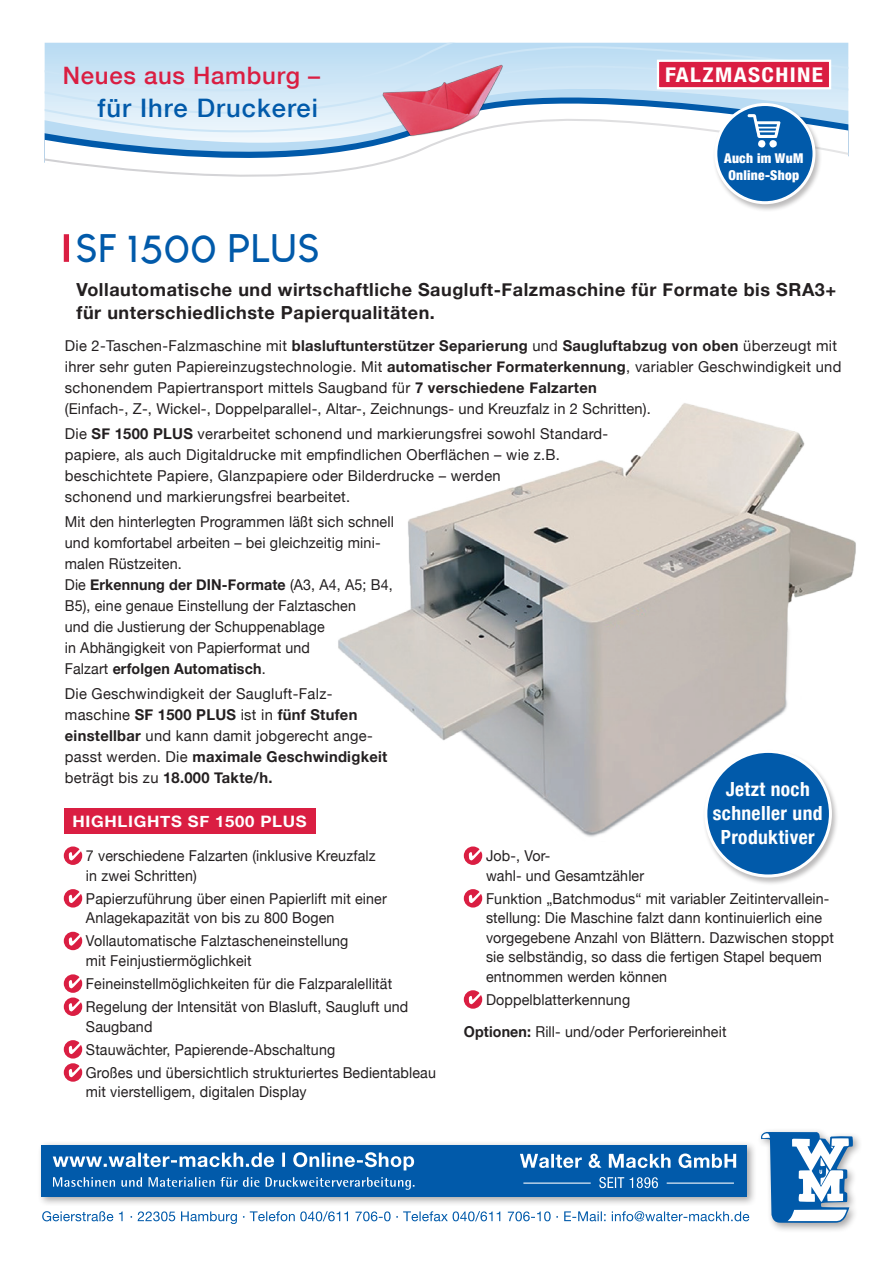
<style>
.page{position:relative;width:893px;height:1263px;background:#fff}
.page>*{position:absolute;margin:0;border:0;box-sizing:border-box;transform-origin:0 0}
.Headline{font:700 39px "Louis George Cafe";color:#015aaa}
.t1{font:500 25.5px "Helvetica Neue";letter-spacing:.04em;color:#015aaa}
.t2{font:500 24px "Helvetica Neue";letter-spacing:.03em;color:#da1e42}
.t3{font:700 condensed 20.25px "Helvetica Neue";letter-spacing:.06em;color:#fff;scale:1.15 1}
.t4{font:700 condensed 19.5px/24px "Helvetica Neue";letter-spacing:.02em;color:#fff;text-align:center}
.t5{font:700 18px/22.5px "Helvetica Neue";letter-spacing:.03em;color:#231f20}
.t6{font:700 15.75px "Helvetica Neue";letter-spacing:.04em;color:#fff;scale:1.06 1}
.t7{font:15px/21px "Helvetica Neue";letter-spacing:.01em;color:#231f20}
.t8{font:15px/19.5px "Helvetica Neue";letter-spacing:.01em;color:#231f20;scale:.95 1}
.t9{font:15px/21px "Helvetica Neue";letter-spacing:.01em;color:#231f20;scale:.96 1}
.t10{font:900 condensed 13.5px/16.5px "Helvetica Neue";letter-spacing:.02em;color:#fff;text-align:center}
.s1{font-weight:700}
</style>
<div class="page">
<div style="left:757px;top:1128px;width:106px;height:105px;background:#231f20;opacity:.4"></div>
<svg style="left:761px;top:1132px;width:92px;height:91px"></svg>
<div style="left:37px;top:1140px;width:721px;height:66px;background:#231f20;opacity:.4"></div>
<div style="left:42px;top:1145px;width:705px;height:51px;background:#015aaa"></div>
<svg style="left:53px;top:1177px;width:361px;height:13px"></svg>
<svg style="left:42px;top:1211px;width:707px;height:13px"></svg>
<svg style="left:53px;top:1152px;width:361px;height:18px"></svg>
<svg style="left:599px;top:1177px;width:59px;height:11px"></svg>
<svg style="left:520px;top:1153px;width:216px;height:15px"></svg>
<hr style="left:523px;top:1182px;width:68px;height:2px;background:#fff">
<hr style="left:667px;top:1182px;width:67px;height:2px;background:#fff">
<svg style="left:45px;top:119px;width:803px;height:3px"></svg>
<svg style="left:45px;top:95px;width:803px;height:24px"></svg>
<svg style="left:45px;top:122px;width:803px;height:55px"></svg>
<svg style="left:45px;top:43px;width:803px;height:52px;background:#c8cbe0"></svg>
<img style="left:375px;top:60px;width:131px;height:81px">
<div style="left:712px;top:102px;width:110px;height:110px;background:#231f20;opacity:.3"></div>
<div style="left:716px;top:105px;width:98px;height:98px;background:#015aaa;border-radius:50%"></div>
<div style="left:714px;top:103px;width:101px;height:101px;border:3px solid #fff;border-radius:50%"></div>
<svg style="left:748px;top:114px;width:32px;height:34px"></svg>
<img style="left:338px;top:403px;width:518px;height:434px">
<div style="left:64px;top:234px;width:5px;height:28px;background:#da1e42"></div>
<svg style="left:64px;top:846px;width:18px;height:19px"></svg>
<svg style="left:69px;top:848px;width:13px;height:12px"></svg>
<div style="left:64px;top:889px;width:18px;height:18px;background:#da1e42;border-radius:50%"></div>
<svg style="left:69px;top:891px;width:13px;height:12px"></svg>
<div style="left:64px;top:932px;width:18px;height:18px;background:#da1e42;border-radius:50%"></div>
<svg style="left:69px;top:934px;width:13px;height:12px"></svg>
<svg style="left:64px;top:974px;width:18px;height:19px"></svg>
<svg style="left:69px;top:976px;width:13px;height:12px"></svg>
<svg style="left:64px;top:997px;width:18px;height:19px"></svg>
<svg style="left:69px;top:999px;width:13px;height:12px"></svg>
<div style="left:64px;top:1040px;width:18px;height:18px;background:#da1e42;border-radius:50%"></div>
<svg style="left:69px;top:1042px;width:13px;height:12px"></svg>
<svg style="left:64px;top:1063px;width:18px;height:19px"></svg>
<svg style="left:69px;top:1065px;width:13px;height:12px"></svg>
<svg style="left:464px;top:846px;width:18px;height:19px"></svg>
<svg style="left:469px;top:848px;width:13px;height:12px"></svg>
<div style="left:464px;top:889px;width:18px;height:18px;background:#da1e42;border-radius:50%"></div>
<svg style="left:469px;top:891px;width:13px;height:12px"></svg>
<svg style="left:464px;top:990px;width:18px;height:19px"></svg>
<svg style="left:469px;top:992px;width:13px;height:12px"></svg>
<div style="left:64px;top:808px;width:252px;height:25px;background:#da1e42"></div>
<div style="left:702px;top:749px;width:136px;height:136px;background:#231f20;opacity:.3"></div>
<div style="left:706px;top:751px;width:124px;height:125px;background:#015aaa;border-radius:50%"></div>
<div style="left:704px;top:750px;width:128px;height:127px;border:3px solid #fff;border-radius:50%"></div>
<p class="t2" style="left:63px;top:61px;width:259px">Neues aus Hamburg –</p>
<p class="t3" style="left:665px;top:63px;width:139px">FALZMASCHINE</p>
<p class="t1" style="left:97px;top:93px;width:222px">für Ihre Druckerei</p>
<p class="t10" style="left:724px;top:150px;width:81px">Auch im WuM<br>Online-Shop</p>
<p class="Headline" style="left:76px;top:223px;width:245px">SF 1500 PLUS</p>
<p class="t5" style="left:77px;top:278px;width:761px">Vollautomatische und wirtschaftliche Saugluft-Falzmaschine für Formate bis SRA3+ für unterschiedlichste Papierqualitäten.</p>
<p class="t7" style="left:65px;top:334px;width:778px">Die 2-Taschen-Falzmaschine mit <span class="s1">blasluftunterstützer Separierung</span> und <span class="s1">Saugluftabzug von oben</span> überzeugt mit ihrer sehr guten Papiereinzugstechnologie. Mit <span class="s1">automatischer Formaterkennung</span>, variabler Geschwindigkeit und schonendem Papiertransport mittels Saugband für <span class="s1">7 verschiedene Falzarten<br></span>(Einfach-, Z-, Wickel-, Doppelparallel-, Altar-, Zeichnungs- und Kreuzfalz in 2 Schritten).</p>
<p class="t7" style="left:65px;top:423px;width:545px">Die <span class="s1">SF 1500 PLUS</span> verarbeitet schonend und markierungsfrei sowohl Standard&shy;papiere, als auch Digitaldrucke mit empfindlichen Oberflächen – wie z.B. beschichtete Papiere, Glanzpapiere oder Bilderdrucke – werden<br>schonend und markierungsfrei bearbeitet.</p>
<p class="t9" style="left:65px;top:511px;width:344px">Mit den hinterlegten Programmen läßt sich schnell und komfortabel arbeiten – bei gleichzeitig mini&shy;malen Rüstzeiten.<br>Die <span class="s1">Erkennung der DIN-Formate</span> (A3, A4, A5; B4, B5), eine genaue Einstellung der Falztaschen<br>und die Justierung der Schuppenablage<br>in Abhängigkeit von Papierformat und<br>Falzart <span class="s1">erfolgen Automatisch</span>.</p>
<p class="t7" style="left:65px;top:683px;width:324px">Die Geschwindigkeit der Saugluft-Falz&shy;maschine <span class="s1">SF 1500 PLUS</span> ist in <span class="s1">fünf Stufen einstellbar</span> und kann damit jobgerecht ange&shy;passt werden. Die <span class="s1">maximale Geschwindigkeit </span>beträgt bis zu <span class="s1">18.000 Takte/h.</span></p>
<p class="t4" style="left:713px;top:777px;width:111px">Jetzt noch schneller und<br>Produktiver</p>
<p class="t6" style="left:73px;top:811px;width:222px">HIGHLIGHTS SF 1500 PLUS</p>
<p class="t8" style="left:86px;top:846px;width:306px">7 verschiedene Falzarten (inklusive Kreuzfalz in zwei Schritten)</p>
<p class="t8" style="left:86px;top:888px;width:318px">Papierzuführung über einen Papierlift mit einer<br>Anlagekapazität von bis zu 800 Bogen</p>
<p class="t8" style="left:86px;top:931px;width:278px">Vollautomatische Falztascheneinstellung mit Feinjustiermöglichkeit</p>
<p class="t8" style="left:86px;top:974px;width:324px">Feineinstellmöglichkeiten für die Falzparalellität</p>
<p class="t8" style="left:86px;top:997px;width:341px">Regelung der Intensität von Blasluft, Saugluft und<br>Saugband</p>
<p class="t8" style="left:86px;top:1039px;width:264px">Stauwächter, Papierende-Abschaltung</p>
<p class="t8" style="left:86px;top:1063px;width:370px">Großes und übersichtlich strukturiertes Bedientableau mit vierstelligem, digitalen Display</p>
<p class="t8" style="left:486px;top:846px;width:168px">Job-, Vor-<br>wahl- und Gesamtzähler</p>
<p class="t8" style="left:486px;top:888px;width:368px">Funktion „Batchmodus“ mit variabler Zeitintervallein&shy;stellung: Die Maschine falzt dann kontinuierlich eine vorgegebene Anzahl von Blättern. Dazwischen stoppt sie selbständig, so dass die fertigen Stapel bequem entnommen werden können</p>
<p class="t8" style="left:486px;top:990px;width:153px">Doppelblatterkennung</p>
<p class="t8" style="left:464px;top:1022px;width:278px"><span class="s1">Optionen:</span> Rill- und/oder Perforiereinheit</p>
</div>
